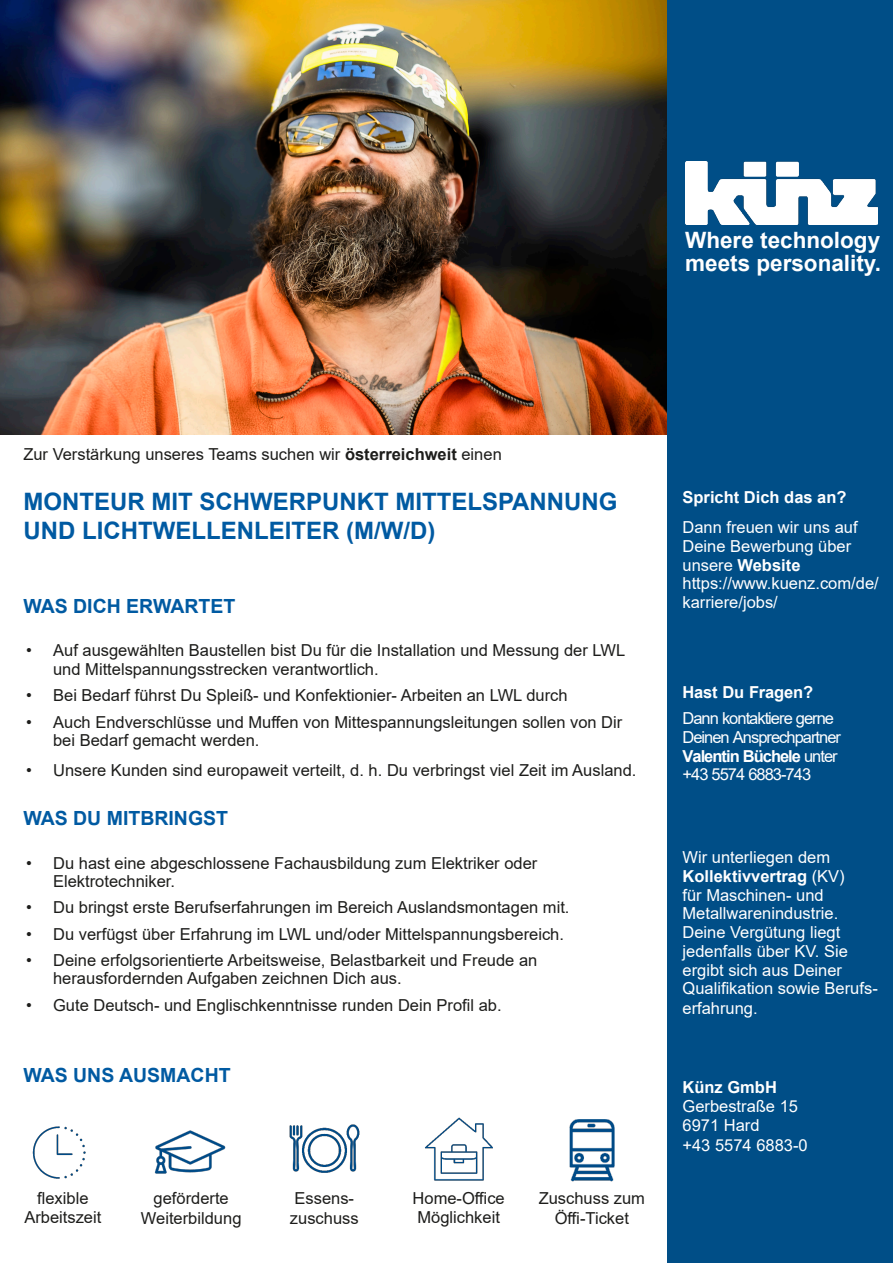
<style>
.page{position:relative;width:893px;height:1263px;background:#fff}
.page>*{position:absolute;margin:0;border:0;box-sizing:border-box;transform-origin:0 0}
.t1{font:700 24px/28.8px "Arial";color:#005aa2}
.t2{font:700 22.5px "Arial";color:#fff}
.t3{font:700 19.5px "Arial";color:#005aa2}
.t4{font:16.5px/18px "Arial";color:#1d1d1b}
.t5{font:16.5px/18.8px "Arial";color:#fff}
.t6{font:16.5px/18.8px "Arial";letter-spacing:-.06em;color:#fff}
.t7{font:700 16.5px "Arial";color:#fff}
.s1{font-weight:700}
</style>
<div class="page">
<img style="left:0;top:0;width:668px;height:435px">
<div style="left:668px;top:0;width:225px;height:1263px;background:#004e87"></div>
<img style="left:154px;top:1130px;width:72px;height:44px">
<img style="left:685px;top:162px;width:193px;height:63px">
<img style="left:32px;top:1126px;width:54px;height:53px">
<img style="left:289px;top:1124px;width:71px;height:49px">
<img style="left:425px;top:1117px;width:68px;height:64px">
<img style="left:569px;top:1119px;width:46px;height:63px">
<p class="t2" style="left:685px;top:225px;width:197px">Where technology</p>
<p class="t2" style="left:685px;top:247px;width:197px">meets personality.</p>
<p class="t4" style="left:23px;top:445px;width:480px">Zur Verstärkung unseres Teams suchen wir <span class="s1">österreichweit</span> einen</p>
<p class="t1" style="left:23px;top:487px;width:596px">MONTEUR MIT SCHWERPUNKT MITTELSPANNUNG<br>UND LICHTWELLENLEITER (M/W/D)</p>
<p class="t3" style="left:23px;top:592px;width:213px">WAS DICH ERWARTET</p>
<p class="t4" style="left:53px;top:642px;width:574px;text-indent:-27px">• Auf ausgewählten Baustellen bist Du für die Installation und Messung der LWL und Mittelspannungsstrecken verantwortlich.</p>
<p class="t4" style="left:26px;top:686px;width:543px">• Bei Bedarf führst Du Spleiß- und Konfektionier- Arbeiten an LWL durch</p>
<p class="t4" style="left:53px;top:713px;width:571px;text-indent:-27px">• Auch Endverschlüsse und Muffen von Mittespannungsleitungen sollen von Dir bei Bedarf gemacht werden.</p>
<p class="t4" style="left:26px;top:761px;width:612px">• Unsere Kunden sind europaweit verteilt, d. h. Du verbringst viel Zeit im Ausland.</p>
<p class="t3" style="left:23px;top:804px;width:206px">WAS DU MITBRINGST</p>
<p class="t4" style="left:53px;top:854px;width:486px;text-indent:-27px">• Du hast eine abgeschlossene Fachausbildung zum Elektriker oder<br>Elektrotechniker.</p>
<p class="t4" style="left:26px;top:898px;width:545px">• Du bringst erste Berufserfahrungen im Bereich Auslandsmontagen mit.</p>
<p class="t4" style="left:26px;top:925px;width:539px">• Du verfügst über Erfahrung im LWL und/oder Mittelspannungsbereich.</p>
<p class="t4" style="left:53px;top:951px;width:486px;text-indent:-27px">• Deine erfolgsorientierte Arbeitsweise, Belastbarkeit und Freude an herausfordernden Aufgaben zeichnen Dich aus.</p>
<p class="t4" style="left:26px;top:996px;width:477px">• Gute Deutsch- und Englischkenntnisse runden Dein Profil ab.</p>
<p class="t3" style="left:23px;top:1061px;width:209px">WAS UNS AUSMACHT</p>
<p class="t4" style="left:37px;top:1189px;width:53px">flexible</p>
<p class="t4" style="left:24px;top:1208px;width:79px">Arbeitszeit</p>
<p class="t4" style="left:154px;top:1189px;width:77px">geförderte</p>
<p class="t4" style="left:141px;top:1209px;width:102px">Weiterbildung</p>
<p class="t4" style="left:295px;top:1189px;width:61px">Essens-</p>
<p class="t4" style="left:290px;top:1209px;width:70px">zuschuss</p>
<p class="t4" style="left:413px;top:1189px;width:94px">Home-Office</p>
<p class="t4" style="left:417px;top:1208px;width:84px">Möglichkeit</p>
<p class="t4" style="left:539px;top:1189px;width:108px">Zuschuss zum</p>
<p class="t4" style="left:555px;top:1209px;width:76px">Öffi-Ticket</p>
<p class="t7" style="left:682px;top:486px;width:166px">Spricht Dich das an?</p>
<p class="t5" style="left:682px;top:518px;width:177px">Dann freuen wir uns auf<br>Deine Bewerbung über unsere <span class="s1">Website</span></p>
<p class="t5" style="left:682px;top:574px;width:198px">https://www.kuenz.com/de/ karriere/jobs/</p>
<p class="t7" style="left:682px;top:680px;width:132px">Hast Du Fragen?</p>
<p class="t6" style="left:682px;top:709px;width:160px">Dann kontaktiere gerne<br>Deinen Ansprechpartner<br><span class="s1">Valentin Büchele</span> unter +43 5574 6883-743</p>
<p class="t5" style="left:682px;top:848px;width:164px">Wir unterliegen dem<br><span class="s1">Kollektivvertrag</span> (KV) für Maschinen- und<br>Metallwarenindustrie.</p>
<p class="t5" style="left:682px;top:923px;width:159px">Deine Vergütung liegt</p>
<p class="t5" style="left:682px;top:942px;width:167px">jedenfalls über KV. Sie</p>
<p class="t5" style="left:682px;top:960px;width:197px;line-height:19.4px">ergibt sich aus Deiner<br>Qualifikation sowie Berufs&shy;erfahrung.</p>
<p class="t7" style="left:682px;top:1076px;width:96px">Künz GmbH</p>
<p class="t5" style="left:682px;top:1097px;width:117px">Gerbestraße 15</p>
<p class="t5" style="left:682px;top:1116px;width:79px">6971 Hard</p>
<p class="t5" style="left:682px;top:1135px;width:127px">+43 5574 6883-0</p>
</div>
